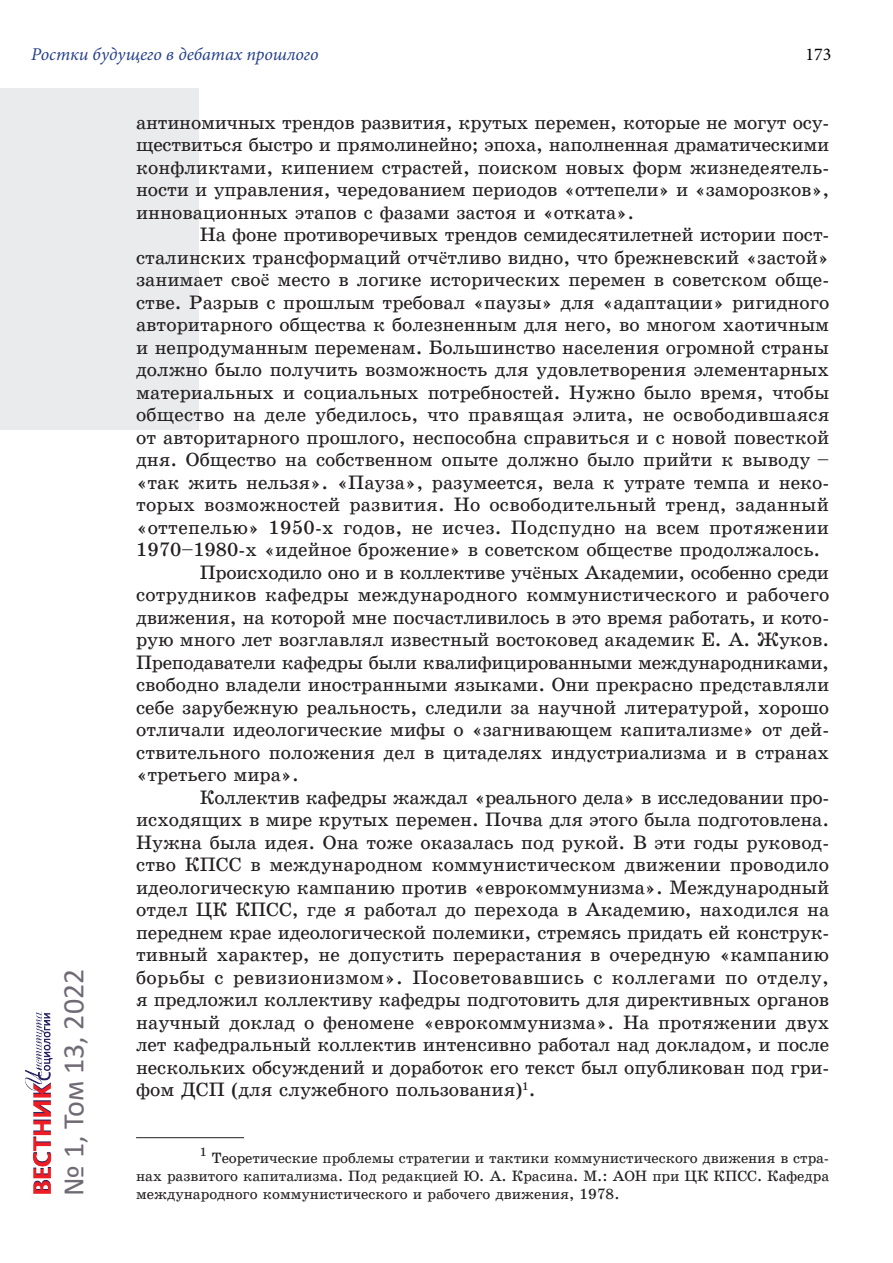
<style>
.page{position:relative;width:893px;height:1263px;background:#fff}
.page>*{position:absolute;margin:0;border:0;box-sizing:border-box;transform-origin:0 0}
.t1{font:30px "Calibri";color:#706a75}
.Текст{font:19.5px/22.5px "School Book C";color:#231f20;text-align:justify}
.t2{font:italic 18px "Minion Pro";color:#25408b}
.t3{font:18px "Minion Pro";color:#000}
.Сноски{font:15px/18px "School Book C";color:#231f20;text-align:justify}
.Сноски-2{font:12.3px "School Book C";color:#231f20}
.s1{font-family:"Times New Roman"}
</style>
<div class="page">
<div style="left:0;top:88px;width:198px;height:341px;background:#eaebed"></div>
<hr style="left:136px;top:1137px;width:108px;height:1px;background:#231f20">
<img style="left:24px;top:1011px;width:29px;height:183px">
<p class="t2" style="left:31px;top:42px;width:289px">Ростки будущего в дебатах прошлого</p>
<p class="t3" style="left:805px;top:42px;width:27px">173</p>
<h1 class="t1" style="left:53px;top:1196px;width:229px;rotate:-90deg">№ 1, Том 13, 2022</h1>
<p class="Текст" style="left:136px;top:111px;width:695px">антиномичных трендов развития, крутых перемен, которые не могут осу&shy;ществиться быстро и прямолинейно; эпоха, наполненная драматическими конфликтами, кипением страстей, поиском новых форм жизнедеятель&shy;ности и управления, чередованием периодов «оттепели» и «заморозков», инновационных этапов с фазами застоя и «отката».</p>
<p class="Текст" style="left:136px;top:224px;width:695px;text-indent:64px">На фоне противоречивых трендов семидесятилетней истории пост&shy;сталинских трансформаций отч<span class="s1">ё</span>тливо видно, что брежневский «застой» занимает сво<span class="s1">ё</span> место в логике исторических перемен в советском обще&shy;стве. Разрыв с прошлым требовал «паузы» для «адаптации» ригидного авторитарного общества к болезненным для него, во многом хаотичным и непродуманным переменам. Большинство населения огромной страны должно было получить возможность для удовлетворения элементарных материальных и социальных потребностей. Нужно было время, чтобы общество на деле убедилось, что правящая элита, не освободившаяся от авторитарного прошлого, неспособна справиться и с новой повесткой дня. Общество на собственном опыте должно было прийти к выводу – «так жить нельзя». «Пауза», разумеется, вела к утрате темпа и неко&shy;торых возможностей развития. Но освободительный тренд, заданный «оттепелью» 1950-х годов, не исчез. Подспудно на всем протяжении 1970–1980-х «идейное брожение» в советском обществе продолжалось.</p>
<p class="Текст" style="left:136px;top:561px;width:695px;text-indent:64px">Происходило оно и в коллективе уч<span class="s1">ё</span>ных Академии, особенно среди сотрудников кафедры международного коммунистического и рабочего движения, на которой мне посчастливилось в это время работать, и кото&shy;рую много лет возглавлял известный востоковед академик Е. А. Жуков.<br>Преподаватели кафедры были квалифицированными международниками, свободно владели иностранными языками. Они прекрасно представляли себе зарубежную реальность, следили за научной литературой, хорошо отличали идеологические мифы о «загнивающем капитализме» от дей&shy;ствительного положения дел в цитаделях индустриализма и в странах «третьего мира».</p>
<p class="Текст" style="left:136px;top:786px;width:695px;text-indent:64px">Коллектив кафедры жаждал «реального дела» в исследовании про&shy;исходящих в мире крутых перемен. Почва для этого была подготовлена.<br>Нужна была идея. Она тоже оказалась под рукой. В эти годы руковод&shy;ство КПСС в международном коммунистическом движении проводило идеологическую кампанию против «еврокоммунизма». Международный отдел ЦК КПСС, где я работал до перехода в Академию, находился на переднем крае идеологической полемики, стремясь придать ей конструк&shy;тивный характер, не допустить перерастания в очередную «кампанию борьбы с ревизионизмом». Посоветовавшись с коллегами по отделу, я предложил коллективу кафедры подготовить для директивных органов научный доклад о феномене «еврокоммунизма». На протяжении двух лет кафедральный коллектив интенсивно работал над докладом, и после нескольких обсуждений и доработок его текст был опубликован под гри&shy;фом ДСП (для служебного пользования)<sup>1</sup>.</p>
<p class="Сноски-2" style="left:200px;top:1145px;width:9px">1</p>
<p class="Сноски" style="left:136px;top:1149px;width:695px;text-indent:76px">Теоретические проблемы стратегии и тактики коммунистического движения в стра&shy;нах развитого капитализма. Под редакцией Ю. А. Красина. М.: АОН при ЦК КПСС. Кафедра международного коммунистического и рабочего движения, 1978.</p>
</div>
